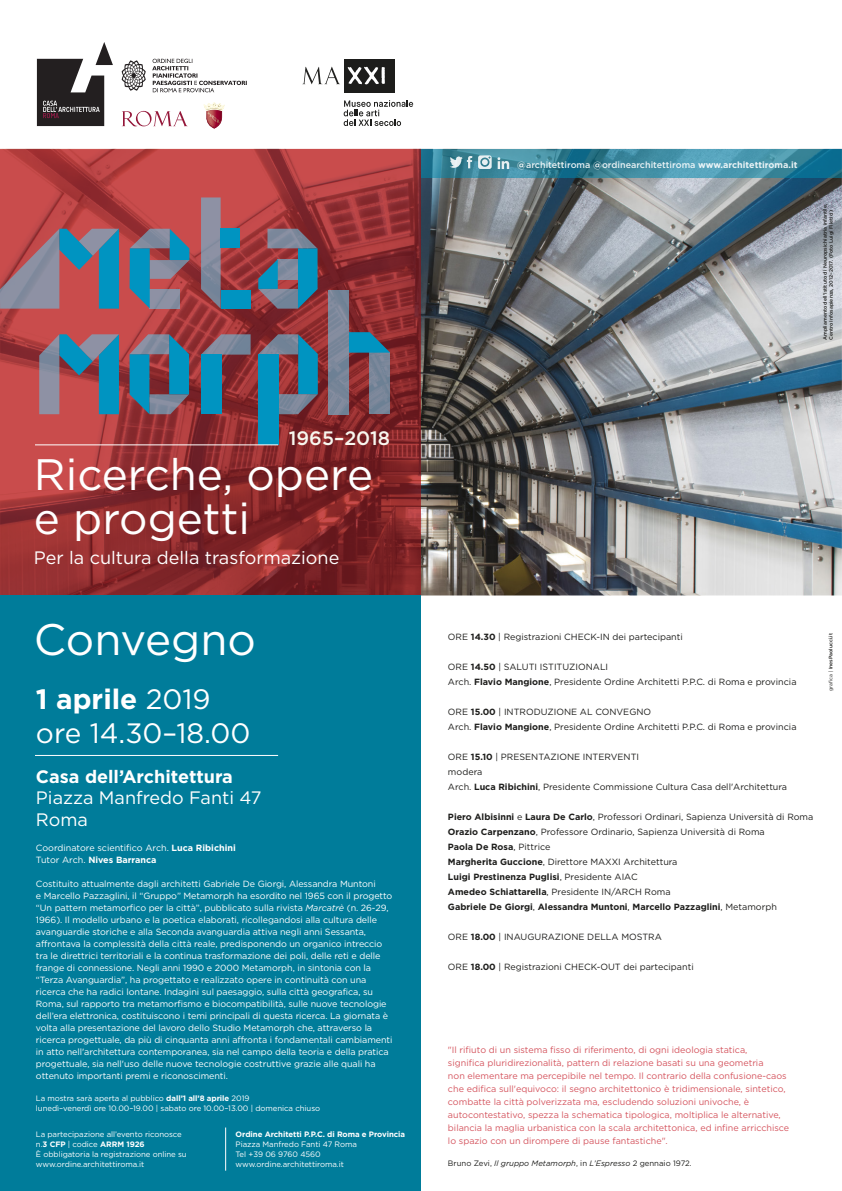
<style>
.page{position:relative;width:842px;height:1191px;background:#fff}
.page>*{position:absolute;margin:0;border:0;box-sizing:border-box;transform-origin:0 0}
.t1{font:44px/44px "Gotham HTF";color:#fff}
.t2{font:28px/34px "Gotham HTF";color:#fff}
.t3{font:500 19.4px "Gotham HTF";color:#f8f7ef}
.t4{font:18px/21.6px "Gotham HTF";color:#fff}
.t5{font:700 18px "Gotham HTF";color:#fff}
.t6{font:9px/12px "Gotham HTF";letter-spacing:-.01em;color:#fff}
.t7{font:9px/15px "Gotham HTF";color:#1d1d1b}
.t8{font:9px/13px "Gotham HTF";color:#d5555f}
.t9{font:500 9px "Gotham HTF";color:#fff}
.t10{font:7.8px/10px "Gotham HTF";letter-spacing:-.005em;color:#fff}
.t11{font:italic 7.8px "Gotham HTF";color:#1d1d1b}
.t12{font:700 7.8px "Gotham HTF";letter-spacing:-.005em;color:#fff}
.t13{font:500 5px/6px "Gotham HTF";color:#1d1d1b}
.s1{font-weight:700}
.s2{font-style:italic}
.s3{font-weight:400}
.s4{font-style:normal}
</style>
<div class="page">
<img style="left:421px;top:177px;width:421px;height:418px">
<svg style="left:0;top:149px;width:421px;height:446px;background:#9a3335"></svg>
<svg style="left:201px;top:197px;width:20px;height:112px;background:#878394"></svg>
<svg style="left:201px;top:334px;width:50px;height:20px"></svg>
<svg style="left:0;top:229px;width:119px;height:80px;background:#837384"></svg>
<svg style="left:130px;top:229px;width:59px;height:79px;background:#6c758a"></svg>
<div style="left:221px;top:229px;width:19px;height:19px;background:#0094c1"></div>
<div style="left:221px;top:290px;width:30px;height:19px;background:#0094c1"></div>
<svg style="left:258px;top:229px;width:60px;height:80px;background:#626e83"></svg>
<svg style="left:39px;top:334px;width:80px;height:80px;background:#6e758a"></svg>
<svg style="left:130px;top:334px;width:59px;height:80px;background:#527189"></svg>
<div style="left:201px;top:354px;width:20px;height:60px;background:#0094c1"></div>
<svg style="left:258px;top:334px;width:60px;height:80px;background:#5f677b"></svg>
<div style="left:258px;top:354px;width:20px;height:91px;background:#0094c1"></div>
<svg style="left:122px;top:111px;width:66px;height:16px"></svg>
<svg style="left:204px;top:103px;width:20px;height:26px"></svg>
<svg style="left:122px;top:60px;width:24px;height:31px"></svg>
<svg style="left:152px;top:59px;width:95px;height:33px"></svg>
<svg style="left:37px;top:42px;width:76px;height:84px"></svg>
<div style="left:0;top:595px;width:421px;height:596px;background:#007c9a"></div>
<hr style="left:35px;top:755px;width:243px;height:1px;background:#fff">
<hr style="left:225px;top:1127px;width:1px;height:43px;background:#fff">
<svg style="left:421px;top:149px;width:421px;height:28px;background:#3989a0"></svg>
<svg style="left:450px;top:156px;width:22px;height:12px"></svg>
<svg style="left:478px;top:155px;width:31px;height:14px"></svg>
<div style="left:328px;top:290px;width:21px;height:124px;background:linear-gradient(to bottom,#7c889b,#798699)"></div>
<div style="left:370px;top:353px;width:20px;height:61px;background:#788598"></div>
<svg style="left:349px;top:332px;width:41px;height:21px"></svg>
<hr style="left:35px;top:444px;width:243px;height:1px;background:#fff">
<div style="left:344px;top:59px;width:50px;height:33px;background:#1d1d1b"></div>
<svg style="left:302px;top:67px;width:38px;height:17px"></svg>
<svg style="left:348px;top:67px;width:37px;height:18px"></svg>
<svg style="left:344px;top:100px;width:69px;height:26px"></svg>
<h3 class="t3" style="left:289px;top:427px;width:103px">1965–2018</h3>
<h1 class="t1" style="left:34px;top:452px;width:341px">Ricerche, opere e progetti</h1>
<h3 class="t4" style="left:34px;top:547px;width:307px">Per la cultura della trasformazione</h3>
<h1 class="t1" style="left:34px;top:617px;width:223px">Convegno</h1>
<h2 class="t2" style="left:36px;top:681px;width:216px"><span class="s1">1 aprile</span> 2019 ore 14.30–18.00</h2>
<h3 class="t5" style="left:36px;top:766px;width:198px">Casa dell’Architettura</h3>
<h3 class="t4" style="left:36px;top:786px;width:227px">Piazza Manfredo Fanti 47<br>Roma</h3>
<p class="t6" style="left:36px;top:841px;width:201px">Coordinatore scientifico Arch. <span class="s1">Luca Ribichini<br></span>Tutor Arch. <span class="s1">Nives Barranca</span></p>
<p class="t6" style="left:36px;top:877px;width:358px">Costituito attualmente dagli architetti Gabriele De Giorgi, Alessandra Muntoni<br>e Marcello Pazzaglini, il “Gruppo” Metamorph ha esordito nel 1965 con il progetto “Un pattern metamorfico per la città”, pubblicato sulla rivista <span class="s2">Marcatrè</span> (n. 26-29, 1966). Il modello urbano e la poetica elaborati, ricollegandosi alla cultura delle avanguardie storiche e alla Seconda avanguardia attiva negli anni Sessanta, affrontava la complessità della città reale, predisponendo un organico intreccio tra le direttrici territoriali e la continua trasformazione dei poli, delle reti e delle frange di connessione. Negli anni 1990 e 2000 Metamorph, in sintonia con la “Terza Avanguardia”, ha progettato e realizzato opere in continuità con una ricerca che ha radici lontane. Indagini sul paesaggio, sulla città geografica, su Roma, sul rapporto tra metamorfismo e biocompatibilità, sulle nuove tecnologie dell’era elettronica, costituiscono i temi principali di questa ricerca. La giornata è volta alla presentazione del lavoro dello Studio Metamorph che, attraverso la ricerca progettuale, da più di cinquanta anni affronta i fondamentali cambiamenti in atto nell'architettura contemporanea, sia nel campo della teoria e della pratica progettuale, sia nell'uso delle nuove tecnologie costruttive grazie alle quali ha ottenuto importanti premi e riconoscimenti.</p>
<p class="t10" style="left:36px;top:1093px;width:286px">La mostra sarà aperta al pubblico <span class="s1">dall’1 all’8 aprile</span> 2019<br>lunedì–venerdì ore 10.00–19.00 | sabato ore 10.00–13.00 | domenica chiuso</p>
<p class="t10" style="left:36px;top:1128px;width:152px">La partecipazione all’evento riconosce n.<span class="s1">3 CFP</span> | codice <span class="s1">ARRM 1926<br></span>È obbligatoria la registrazione online su www.ordine.architettiroma.it</p>
<p class="t12" style="left:236px;top:1129px;width:171px">Ordine Architetti P.P.C. di Roma e Provincia</p>
<p class="t10" style="left:236px;top:1138px;width:123px">Piazza Manfredo Fanti 47 Roma<br>Tel +39 06 9760 4560 www.ordine.architettiroma.it</p>
<p class="t9" style="left:517px;top:160px;width:282px"><span class="s1">@</span>architettiroma <span class="s1">@</span>ordinearchitettiroma <span class="s1">www.architettiroma.it</span></p>
<p class="t13" style="left:822px;top:340px;width:138px;rotate:-90deg">Ampliamento dell’Istituto di Neuropsichiatria infantile,<br>Centro Infosapienza, 2012–2017. (Foto Luigi Filetici)</p>
<p class="t7" style="left:448px;top:629px;width:236px">ORE <span class="s1">14.30</span> | Registrazioni CHECK-IN dei partecipanti</p>
<p class="t7" style="left:448px;top:659px;width:350px">ORE <span class="s1">14.50</span> | SALUTI ISTITUZIONALI<br>Arch. <span class="s1">Flavio Mangione</span>, Presidente Ordine Architetti P.P.C. di Roma e provincia</p>
<p class="t7" style="left:448px;top:704px;width:350px">ORE <span class="s1">15.00</span> | INTRODUZIONE AL CONVEGNO<br>Arch. <span class="s1">Flavio Mangione</span>, Presidente Ordine Architetti P.P.C. di Roma e provincia</p>
<p class="t7" style="left:448px;top:749px;width:341px">ORE <span class="s1">15.10</span> | PRESENTAZIONE INTERVENTI<br>modera<br>Arch. <span class="s1">Luca Ribichini</span>, Presidente Commissione Cultura Casa dell'Architettura</p>
<p class="t7" style="left:448px;top:809px;width:367px"><span class="s1">Piero Albisinni</span> e <span class="s1">Laura De Carlo</span>, Professori Ordinari, Sapienza Università di Roma <span class="s1">Orazio Carpenzano</span>, Professore Ordinario, Sapienza Università di Roma<br><span class="s1">Paola De Rosa</span>, Pittrice<br><span class="s1">Margherita Guccione</span>, Direttore MAXXI Architettura<br><span class="s1">Luigi Prestinenza Puglisi</span>, Presidente AIAC<br><span class="s1">Amedeo Schiattarella</span>, Presidente IN/ARCH Roma<br><span class="s1">Gabriele De Giorgi</span>, <span class="s1">Alessandra Muntoni</span>, <span class="s1">Marcello Pazzaglini</span>, Metamorph</p>
<p class="t7" style="left:448px;top:929px;width:215px">ORE <span class="s1">18.00</span> | INAUGURAZIONE DELLA MOSTRA</p>
<p class="t7" style="left:448px;top:959px;width:247px">ORE <span class="s1">18.00</span> | Registrazioni CHECK-OUT dei partecipanti</p>
<p class="t13" style="left:828px;top:691px;width:59px;rotate:-90deg"><span class="s3">grafica |</span> InesPaolucci.it</p>
<p class="t8" style="left:448px;top:1043px;width:343px">"Il rifiuto di un sistema fisso di riferimento, di ogni ideologia statica,<br>significa pluridirezionalità, pattern di relazione basati su una geometria<br>non elementare ma percepibile nel tempo. Il contrario della confusione-caos che edifica sull'equivoco: il segno architettonico è tridimensionale, sintetico, combatte la città polverizzata ma, escludendo soluzioni univoche, è autocontestativo, spezza la schematica tipologica, moltiplica le alternative, bilancia la maglia urbanistica con la scala architettonica, ed infine arricchisce lo spazio con un dirompere di pause fantastiche".</p>
<p class="t11" style="left:448px;top:1158px;width:245px"><span class="s4">Bruno Zevi,</span> Il gruppo Metamorph<span class="s4">, in</span> L’Espresso <span class="s4">2 gennaio 1972.</span></p>
</div>
